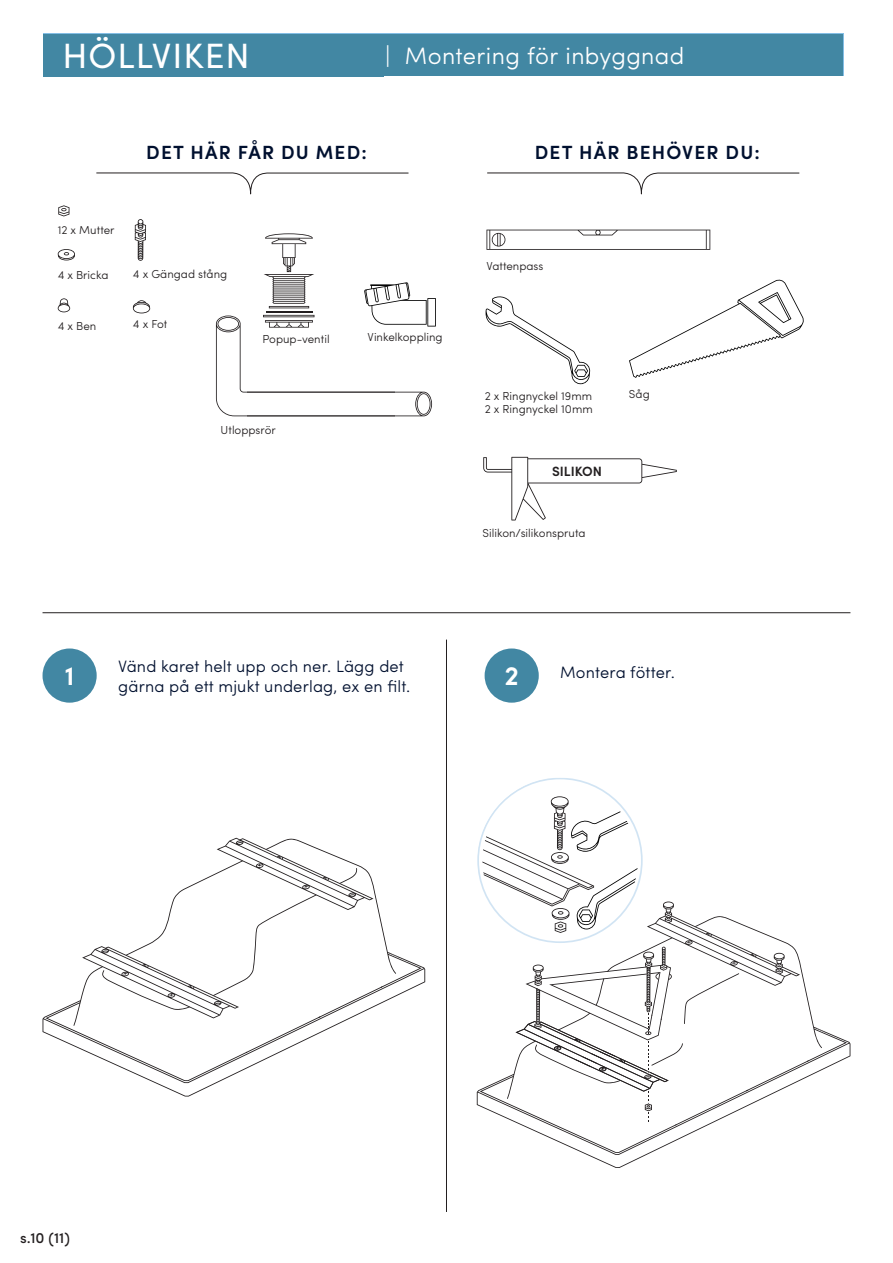
<style>
.page{position:relative;width:893px;height:1263px;background:#fff}
.page>*{position:absolute;margin:0;border:0;box-sizing:border-box;transform-origin:0 0}
.Ingress_centrerat{font:35.25px "Sofia Pro";letter-spacing:.03em;color:#fff}
.t1{font:600 26.85px "Sofia Pro";color:#fff}
.Ingress_centrerat-2{font:300 23.7px "Sofia Pro";letter-spacing:.015em;color:#fff}
.Ingress_centrerat-3{font:600 19.05px "Sofia Pro";letter-spacing:.06em;color:#00102f}
.Ingress_centrerat-4{font:300 16.5px/19.8px "Sofia Pro";letter-spacing:.01em;color:#00102f}
.instruktion{font:300 16.5px "Sofia Pro";letter-spacing:.005em;color:#00102f}
.t2{font:500 15px "Sofia Pro";color:#231f20}
.Innehåll{font:600 13.5px "Sofia Pro";color:#231f20}
.Innehåll-2{font:300 11.55px "Sofia Pro";color:#231f20}
</style>
<div class="page">
<div style="left:485px;top:648px;width:54px;height:55px;background:#4287a3;border-radius:50%"></div>
<div style="left:43px;top:648px;width:54px;height:55px;background:#4287a3;border-radius:50%"></div>
<svg style="left:485px;top:296px;width:106px;height:88px"></svg>
<svg style="left:629px;top:279px;width:175px;height:99px"></svg>
<svg style="left:486px;top:230px;width:224px;height:20px"></svg>
<svg style="left:216px;top:233px;width:220px;height:183px"></svg>
<svg style="left:58px;top:205px;width:11px;height:11px"></svg>
<svg style="left:58px;top:298px;width:12px;height:14px"></svg>
<svg style="left:133px;top:300px;width:17px;height:13px"></svg>
<svg style="left:135px;top:219px;width:11px;height:42px"></svg>
<svg style="left:58px;top:249px;width:17px;height:11px"></svg>
<svg style="left:96px;top:172px;width:313px;height:23px"></svg>
<svg style="left:487px;top:172px;width:313px;height:23px"></svg>
<svg style="left:92px;top:838px;width:296px;height:114px"></svg>
<svg style="left:43px;top:952px;width:382px;height:144px"></svg>
<hr style="left:43px;top:612px;width:807px;height:1px;background:#231f20">
<hr style="left:446px;top:640px;width:1px;height:572px;background:#231f20">
<svg style="left:483px;top:457px;width:194px;height:63px"></svg>
<svg style="left:523px;top:1041px;width:327px;height:127px"></svg>
<svg style="left:477px;top:778px;width:370px;height:348px"></svg>
<div style="left:44px;top:33px;width:800px;height:43px;background:#4287a3"></div>
<div style="left:44px;top:34px;width:340px;height:43px;background:#4287a3"></div>
<p class="Ingress_centrerat" style="left:62px;top:30px;width:189px">HÖLLVIKEN</p>
<p class="Ingress_centrerat-2" style="left:385px;top:38px;width:300px">| Montering för inbyggnad</p>
<p class="Innehåll-2" style="left:58px;top:221px;width:58px">12 x Mutter</p>
<p class="Ingress_centrerat-3" style="left:146px;top:138px;width:222px">DET HÄR FÅR DU MED:</p>
<p class="Ingress_centrerat-3" style="left:535px;top:138px;width:227px">DET HÄR BEHÖVER DU:</p>
<p class="Innehåll-2" style="left:58px;top:267px;width:52px">4 x Bricka</p>
<p class="Innehåll-2" style="left:133px;top:266px;width:96px">4 x Gängad stång</p>
<p class="Innehåll-2" style="left:58px;top:318px;width:40px">4 x Ben</p>
<p class="Innehåll-2" style="left:133px;top:316px;width:36px">4 x Fot</p>
<p class="Innehåll-2" style="left:262px;top:331px;width:69px">Popup-ventil</p>
<p class="Innehåll-2" style="left:221px;top:421px;width:57px">Utloppsrör</p>
<p class="Innehåll-2" style="left:368px;top:329px;width:77px">Vinkelkoppling</p>
<p class="Innehåll-2" style="left:486px;top:257px;width:58px">Vattenpass</p>
<p class="Innehåll-2" style="left:485px;top:387px;width:109px">2 x Ringnyckel 19mm</p>
<p class="Innehåll-2" style="left:485px;top:401px;width:110px">2 x Ringnyckel 10mm</p>
<p class="Innehåll" style="left:552px;top:461px;width:52px">SILIKON</p>
<p class="Innehåll-2" style="left:483px;top:524px;width:105px">Silikon/silikonspruta</p>
<p class="Innehåll-2" style="left:629px;top:385px;width:22px">Såg</p>
<p class="Ingress_centrerat-4" style="left:118px;top:655px;width:294px">Vänd karet helt upp och ner. Lägg det gärna på ett mjukt underlag, ex en filt.</p>
<p class="instruktion" style="left:560px;top:660px;width:116px">Montera fötter.</p>
<p class="t1" style="left:65px;top:655px;width:11px">1</p>
<p class="t1" style="left:504px;top:655px;width:16px">2</p>
<p class="t2" style="left:20px;top:1227px;width:51px">s.10 (11)</p>
</div>
